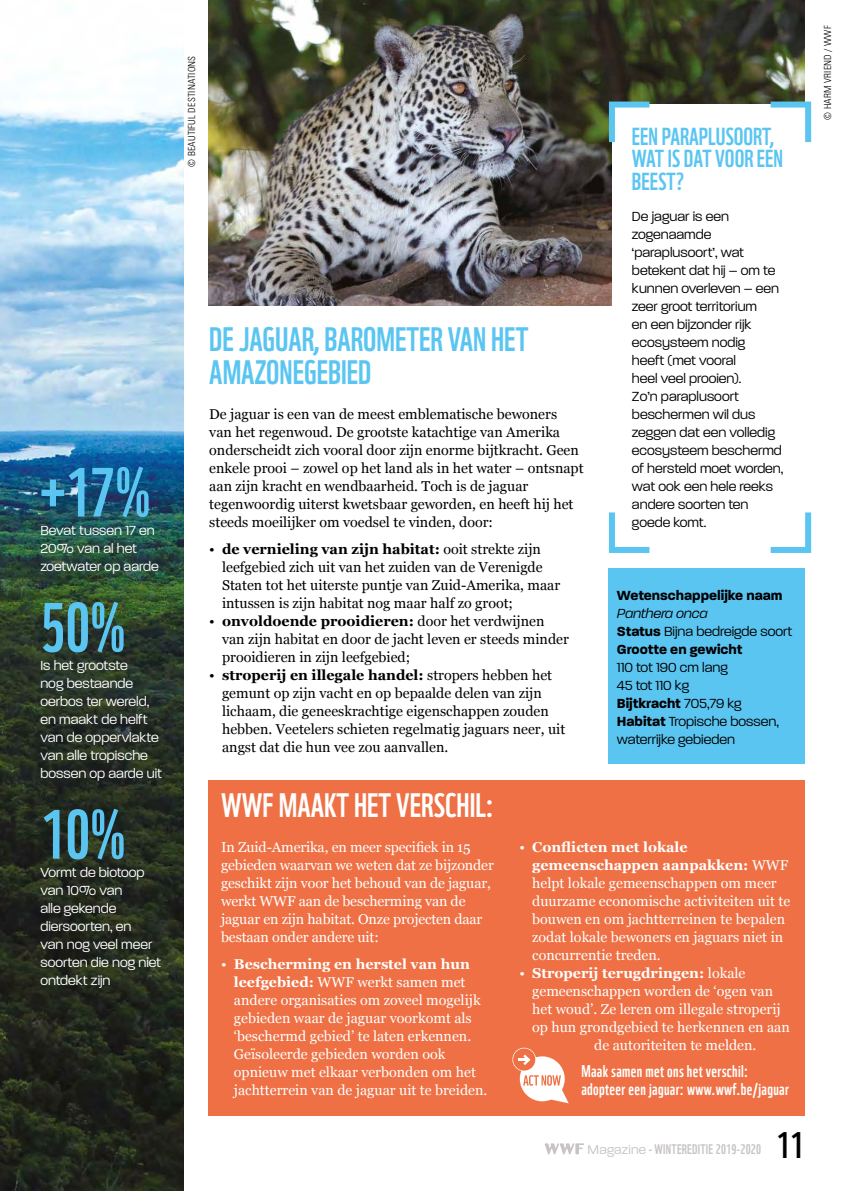
<style>
.page{position:relative;width:859px;height:1191px;background:#fff}
.page>*{position:absolute;margin:0;border:0;box-sizing:border-box;transform-origin:0 0}
.Chiffre{font:67.5px "WWF";color:#5bc5f2}
.t1{font:36px "WWF";color:#000}
.T2{font:33px/33px "WWF";color:#5bc5f2}
.T2-2{font:33px "WWF";color:#fff}
.Titre_encadré_ALT{font:24px/22.5px "WWF";color:#5bc5f2}
.Meer_info{font:16.5px/18px "WWF";letter-spacing:.02em;color:#fff}
.BT{font:14.25px/18px "Georgia";color:#000}
.BT-2{font:14.25px/18px "Georgia";color:#fff}
.Encadré_ALT{font:300 14.25px/18px "Paralucent";color:#000}
.Chiffre-2{font:300 14.25px/18px "Paralucent";color:#fff}
.Encadré_ALT-2{font:700 14.25px "Paralucent";color:#000}
.t2{font:700 14.25px "Georgia";color:#fff}
.Encadré_ALT-3{font:italic 300 14.25px "Paralucent";color:#000}
.Encadré_ALT-4{font:300 14.25px "Paralucent";letter-spacing:-.02em;color:#000}
.t3{font:13.5px "WWF";letter-spacing:.02em;color:#c7c4c3}
.Credit{font:300 condensed 9.75px "Univers LT Std";letter-spacing:.02em;color:#000}
.s1{font-weight:700}
.s2{font-weight:300}
.s3{font-weight:400}
.s4{font-family:"Paralucent";font-weight:300}
</style>
<div class="page">
<img style="left:0;top:49px;width:184px;height:1142px">
<img style="left:208px;top:0;width:596px;height:305px">
<svg style="left:606px;top:99px;width:206px;height:454px"></svg>
<div style="left:608px;top:568px;width:197px;height:196px;background:#5bc5f2"></div>
<div style="left:208px;top:780px;width:597px;height:336px;background:#ee7044"></div>
<svg style="left:512px;top:1047px;width:57px;height:56px"></svg>
<svg style="left:545px;top:1143px;width:39px;height:11px"></svg>
<p class="Chiffre" style="left:40px;top:439px;width:112px">+17%</p>
<p class="Chiffre-2" style="left:40px;top:521px;width:120px">Bevat tussen 17 en<br>20% van al het zoetwater op aarde</p>
<p class="Chiffre" style="left:40px;top:574px;width:87px">50%</p>
<p class="Chiffre-2" style="left:40px;top:656px;width:123px">Is het grootste<br>nog bestaande oerbos ter wereld, en maakt de helft van de oppervlakte van alle tropische bossen op aarde uit</p>
<p class="Chiffre" style="left:40px;top:781px;width:87px">10%</p>
<p class="Chiffre-2" style="left:40px;top:863px;width:122px">Vormt de biotoop van 10% van<br>alle gekende diersoorten, en<br>van nog veel meer soorten die nog niet ontdekt zijn</p>
<p class="Credit" style="left:186px;top:167px;width:112px;rotate:-90deg">© BEAUTIFUL DESTINATIONS</p>
<p class="T2" style="left:209px;top:319px;width:320px">DE JAGUAR, BAROMETER VAN HET<br>AMAZONEGEBIED</p>
<p class="BT" style="left:209px;top:404px;width:376px">De jaguar is een van de meest emblematische bewoners<br>van het regenwoud. De grootste katachtige van Amerika onderscheidt zich vooral door zijn enorme bijtkracht. Geen enkele prooi – zowel op het land als in het water – ontsnapt aan zijn kracht en wendbaarheid. Toch is de jaguar tegenwoordig uiterst kwetsbaar geworden, en heeft hij het steeds moeilijker om voedsel te vinden, door:</p>
<p class="BT" style="left:222px;top:539px;width:340px;text-indent:-13px">• <span class="s1">de vernieling van zijn habitat:</span> ooit strekte zijn leefgebied zich uit van het zuiden van de Verenigde Staten tot het uiterste puntje van Zuid-Amerika, maar intussen is zijn habitat nog maar half zo groot;</p>
<p class="BT" style="left:222px;top:611px;width:348px;text-indent:-13px">• <span class="s1">onvoldoende prooidieren:</span> door het verdwijnen van zijn habitat en door de jacht leven er steeds minder prooidieren in zijn leefgebied;</p>
<p class="BT" style="left:222px;top:665px;width:345px;text-indent:-13px">• <span class="s1">stroperij en illegale handel:</span> stropers hebben het gemunt op zijn vacht en op bepaalde delen van zijn lichaam, die geneeskrachtige eigenschappen zouden hebben. Veetelers schieten regelmatig jaguars neer, uit angst dat die hun vee zou aanvallen.</p>
<p class="Titre_encadré_ALT" style="left:632px;top:123px;width:153px">EEN PARAPLUSOORT,<br>WAT IS DAT VOOR EEN<br>BEEST?</p>
<p class="Encadré_ALT" style="left:632px;top:207px;width:153px">De jaguar is een zogenaamde ‘paraplusoort’, wat betekent dat hij – om te kunnen overleven – een zeer groot territorium<br>en een bijzonder rijk ecosysteem nodig<br>heeft (met vooral<br>heel veel prooien).<br>Zo’n paraplusoort beschermen wil dus zeggen dat een volledig ecosysteem beschermd of hersteld moet worden, wat ook een hele reeks andere soorten ten</p>
<p class="Encadré_ALT" style="left:632px;top:513px;width:76px">goede komt.</p>
<p class="Encadré_ALT-2" style="left:617px;top:586px;width:167px">Wetenschappelijke naam</p>
<p class="Encadré_ALT-3" style="left:617px;top:605px;width:92px">Panthera onca</p>
<p class="Encadré_ALT" style="left:617px;top:622px;width:177px"><span class="s1">Status</span> Bijna bedreigde soort</p>
<p class="Encadré_ALT-2" style="left:617px;top:640px;width:127px">Grootte en gewicht</p>
<p class="Encadré_ALT" style="left:617px;top:658px;width:113px">110 tot 190 cm lang</p>
<p class="Encadré_ALT-4" style="left:617px;top:677px;width:74px">45 tot 110 kg</p>
<p class="Encadré_ALT-2" style="left:617px;top:694px;width:126px">Bijtkracht <span class="s2">705,79 kg</span></p>
<p class="Encadré_ALT" style="left:617px;top:712px;width:163px"><span class="s1">Habitat</span> Tropische bossen, waterrijke gebieden</p>
<p class="T2-2" style="left:221px;top:779px;width:274px">WWF MAAKT HET VERSCHIL:</p>
<p class="BT-2" style="left:221px;top:837px;width:274px">In Zuid-Amerika, en meer specifiek in 15 gebieden waarvan we weten dat ze bijzonder geschikt zijn voor het behoud van de jaguar, werkt WWF aan de bescherming van de jaguar en zijn habitat. Onze projecten daar bestaan onder andere uit:</p>
<p class="BT-2" style="left:234px;top:954px;width:255px;text-indent:-13px">• <span class="s1">Bescherming en herstel van hun leefgebied:</span> WWF werkt samen met andere organisaties om zoveel mogelijk gebieden waar de jaguar voorkomt als ‘beschermd gebied’ te laten erkennen.<br>Geïsoleerde gebieden worden ook opnieuw met elkaar verbonden om het jachtterrein van de jaguar uit te breiden.</p>
<p class="BT-2" style="left:532px;top:837px;width:260px;text-indent:-13px">• <span class="s1">Conflicten met lokale gemeenschappen aanpakken:</span> WWF helpt lokale gemeenschappen om meer duurzame economische activiteiten uit te bouwen en om jachtterreinen te bepalen zodat lokale bewoners en jaguars niet in concurrentie treden.</p>
<p class="t2" style="left:519px;top:962px;width:228px"><span class="s3">•</span> Stroperij terugdringen: <span class="s3">lokale</span></p>
<p class="BT-2" style="left:532px;top:981px;width:243px">gemeenschappen worden de ‘ogen van</p>
<p class="BT-2" style="left:532px;top:999px;width:250px">het woud’. Ze leren om illegale stroperij</p>
<p class="BT-2" style="left:532px;top:1017px;width:259px">op hun grondgebied te herkennen en aan</p>
<p class="BT-2" style="left:594px;top:1035px;width:164px">de autoriteiten te melden.</p>
<p class="Meer_info" style="left:581px;top:1060px;width:209px">Maak samen met ons het verschil: adopteer een jaguar: www.wwf.be/jaguar</p>
<p class="t3" style="left:588px;top:1139px;width:175px"><span class="s4">Magazine</span> - WINTEREDITIE 2019-2020</p>
<h2 class="t1" style="left:777px;top:1117px;width:28px">11</h2>
<p class="Credit" style="left:822px;top:120px;width:96px;rotate:-90deg">© HARM VRIEND / WWF</p>
</div>
